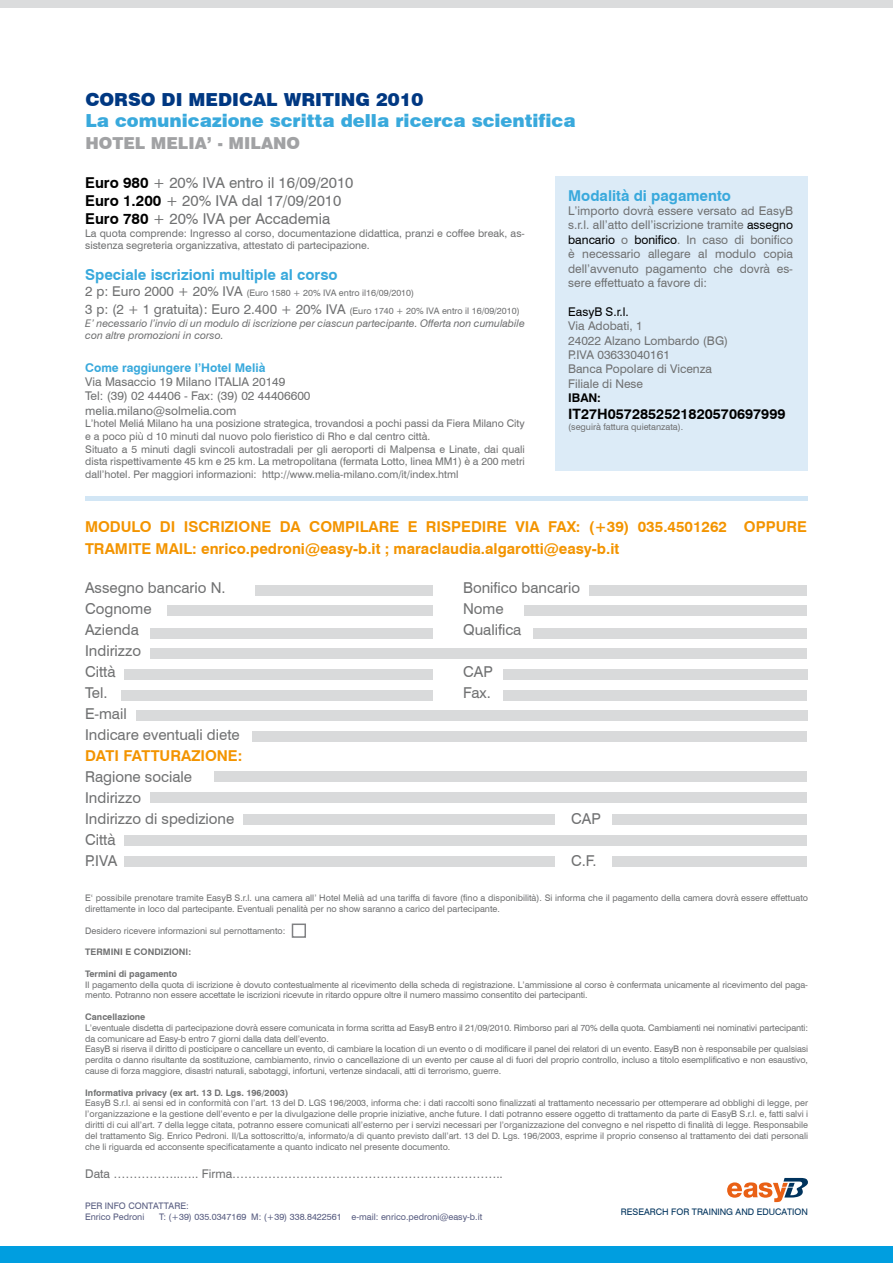
<style>
.page{position:relative;width:893px;height:1263px;background:#fff}
.page>*{position:absolute;margin:0;border:0;box-sizing:border-box;transform-origin:0 0}
.t1{font:900 18px "Swiss 721 BT";color:#39a9dc}
.t2{font:900 18px "Swiss 721 BT";color:#003882}
.t3{font:900 16.5px "Swiss 721 BT";color:#a1a2a4}
.t4{font:15px/21px "Swiss 721 BT";color:#707172}
.t5{font:700 15px/21.6px "Swiss 721 BT";color:#f39400}
.t6{font:700 15px "Swiss 721 BT";color:#39a9dc}
.t7{font:700 14.25px "Swiss 721 BT";color:#000}
.t8{font:12px/14.4px "Swiss 721 BT";color:#707172}
.t9{font:700 12px "Swiss 721 BT";color:#39a9dc}
.t10{font:12px "Swiss 721 BT";color:#000}
.t11{font:700 12px "Swiss 721 BT";color:#000}
.t12{font:10.5px/12.6px "Swiss 721 BT";color:#707172}
.t13{font:italic 10.5px/12.6px "Swiss 721 BT";color:#707172}
.t14{font:9px/10.8px "Swiss 721 BT";letter-spacing:-.01em;color:#707172}
.t15{font:9px/10.8px "Swiss 721 BT";color:#575c80}
.t16{font:700 9px "Swiss 721 BT";color:#707172}
.t17{font:9px "Swiss 721 BT";color:#00335d}
.s1{color:#000}
.s2{font-weight:700;color:#000}
.s3{font-size:13.5px}
</style>
<div class="page">
<div style="left:0;top:1246px;width:893px;height:17px;background:#009ee0"></div>
<div style="left:0;top:0;width:893px;height:8px;background:#dbdcdd"></div>
<svg style="left:727px;top:1178px;width:81px;height:24px"></svg>
<div style="left:556px;top:176px;width:252px;height:294px;background:#dcebf7"></div>
<div style="left:255px;top:585px;width:178px;height:10px;background:#d9dadb"></div>
<div style="left:292px;top:923px;width:14px;height:15px;border:2px solid #808183"></div>
<div style="left:214px;top:771px;width:593px;height:11px;background:#d9dadb"></div>
<div style="left:589px;top:585px;width:218px;height:10px;background:#d9dadb"></div>
<div style="left:167px;top:606px;width:266px;height:10px;background:#d9dadb"></div>
<div style="left:150px;top:792px;width:657px;height:11px;background:#d9dadb"></div>
<div style="left:524px;top:606px;width:283px;height:10px;background:#d9dadb"></div>
<div style="left:150px;top:628px;width:283px;height:10px;background:#d9dadb"></div>
<div style="left:244px;top:814px;width:311px;height:11px;background:#d9dadb"></div>
<div style="left:613px;top:814px;width:194px;height:11px;background:#d9dadb"></div>
<div style="left:613px;top:856px;width:194px;height:10px;background:#d9dadb"></div>
<div style="left:534px;top:628px;width:273px;height:10px;background:#d9dadb"></div>
<div style="left:150px;top:649px;width:657px;height:10px;background:#d9dadb"></div>
<div style="left:125px;top:835px;width:682px;height:10px;background:#d9dadb"></div>
<div style="left:125px;top:669px;width:308px;height:11px;background:#d9dadb"></div>
<div style="left:125px;top:856px;width:430px;height:10px;background:#d9dadb"></div>
<div style="left:136px;top:710px;width:671px;height:11px;background:#d9dadb"></div>
<div style="left:503px;top:669px;width:304px;height:11px;background:#d9dadb"></div>
<div style="left:121px;top:690px;width:312px;height:10px;background:#d9dadb"></div>
<div style="left:252px;top:731px;width:555px;height:10px;background:#d9dadb"></div>
<div style="left:503px;top:690px;width:304px;height:10px;background:#d9dadb"></div>
<hr style="left:85px;top:496px;width:723px;height:4px;background:#d2e6f5">
<h1 class="t2" style="left:85px;top:88px;width:339px">CORSO DI MEDICAL WRITING 2010</h1>
<h1 class="t1" style="left:85px;top:110px;width:492px">La comunicazione scritta della ricerca scientifica</h1>
<h2 class="t3" style="left:85px;top:133px;width:216px">HOTEL MELIA’ - MILANO</h2>
<h3 class="t6" style="left:568px;top:186px;width:164px">Modalità di pagamento</h3>
<p class="t8" style="left:568px;top:203px;width:226px;text-align:justify">L’importo dovrà essere versato ad EasyB s.r.l. all’atto dell’iscrizione tramite <span class="s1">assegno bancario</span> o <span class="s1">bonifico</span>. In caso di bonifico è necessario allegare al modulo copia dell’avvenuto pagamento che dovrà es&shy;sere effettuato a favore di:</p>
<h3 class="t10" style="left:568px;top:304px;width:62px">EasyB S.r.l.</h3>
<h3 class="t8" style="left:568px;top:319px;width:161px">Via Adobati, 1<br>24022 Alzano Lombardo (BG)<br>P.IVA 03633040161<br>Banca Popolare di Vicenza<br>Filiale di Nese</h3>
<h3 class="t11" style="left:568px;top:391px;width:34px">IBAN:</h3>
<h3 class="t7" style="left:568px;top:406px;width:219px">IT27H0572852521820570697999</h3>
<p class="t14" style="left:568px;top:421px;width:117px">(seguirà fattura quietanzata).</p>
<h3 class="t4" style="left:85px;top:173px;width:270px;line-height:18px"><span class="s2">Euro 980</span> + 20% IVA entro il 16/09/2010<br><span class="s2">Euro 1.200</span> + 20% IVA dal 17/09/2010<br><span class="s2">Euro 780</span> + 20% IVA per Accademia</h3>
<p class="t12" style="left:85px;top:226px;width:441px">La quota comprende: Ingresso al corso, documentazione didattica, pranzi e coffee break, as&shy;sistenza segreteria organizzativa, attestato di partecipazione.</p>
<h3 class="t6" style="left:85px;top:265px;width:254px">Speciale iscrizioni multiple al corso</h3>
<p class="t14" style="left:85px;top:284px;width:436px;line-height:18px"><span class="s3">2 p: Euro 2000 + 20% IVA</span> (Euro 1580 + 20% IVA entro il16/09/2010)<br><span class="s3">3 p: (2 + 1 gratuita): Euro 2.400 + 20% IVA</span> (Euro 1740 + 20% IVA entro il 16/09/2010)</p>
<p class="t13" style="left:85px;top:316px;width:441px">E’ necessario l’invio di un modulo di iscrizione per ciascun partecipante. Offerta non cumulabile con altre promozioni in corso.</p>
<h3 class="t9" style="left:85px;top:360px;width:182px">Come raggiungere l’Hotel Melià</h3>
<h3 class="t8" style="left:85px;top:374px;width:227px">Via Masaccio 19 Milano ITALIA 20149<br>Tel: (39) 02 44406 - Fax: (39) 02 44406600 melia.milano@solmelia.com</h3>
<p class="t12" style="left:85px;top:417px;width:441px">L’hotel Meliá Milano ha una posizione strategica, trovandosi a pochi passi da Fiera Milano City e a poco più d 10 minuti dal nuovo polo fieristico di Rho e dal centro città.<br>Situato a 5 minuti dagli svincoli autostradali per gli aeroporti di Malpensa e Linate, dai quali dista rispettivamente 45 km e 25 km. La metropolitana (fermata Lotto, linea MM1) è a 200 metri dall’hotel. Per maggiori informazioni: http://www.melia-milano.com/it/index.html</p>
<h3 class="t5" style="left:85px;top:516px;width:723px">MODULO DI ISCRIZIONE DA COMPILARE E RISPEDIRE VIA FAX: (+39) 035.4501262 OPPURE<br>TRAMITE MAIL: enrico.pedroni@easy-b.it ; maraclaudia.algarotti@easy-b.it</h3>
<h3 class="t4" style="left:85px;top:577px;width:142px">Assegno bancario N.</h3>
<h3 class="t4" style="left:463px;top:577px;width:119px">Bonifico bancario</h3>
<h3 class="t4" style="left:85px;top:598px;width:68px">Cognome</h3>
<h3 class="t4" style="left:463px;top:598px;width:42px">Nome</h3>
<h3 class="t4" style="left:85px;top:619px;width:55px">Azienda</h3>
<h3 class="t4" style="left:463px;top:619px;width:60px">Qualifica</h3>
<h3 class="t4" style="left:85px;top:640px;width:58px">Indirizzo<br>Città</h3>
<h3 class="t4" style="left:463px;top:661px;width:31px">CAP</h3>
<h3 class="t4" style="left:85px;top:682px;width:24px">Tel.</h3>
<h3 class="t4" style="left:463px;top:682px;width:29px">Fax.</h3>
<h3 class="t4" style="left:85px;top:703px;width:156px">E-mail<br>Indicare eventuali diete</h3>
<h3 class="t5" style="left:85px;top:744px;width:159px">DATI FATTURAZIONE:</h3>
<h3 class="t4" style="left:85px;top:766px;width:151px">Ragione sociale<br>Indirizzo<br>Indirizzo di spedizione</h3>
<h3 class="t4" style="left:85px;top:829px;width:34px">Città<br>P.IVA</h3>
<h3 class="t4" style="left:571px;top:808px;width:31px">CAP</h3>
<h3 class="t4" style="left:571px;top:850px;width:27px">C.F.</h3>
<p class="t14" style="left:85px;top:892px;width:724px">E‘ possibile prenotare tramite EasyB S.r.l. una camera all’ Hotel Melià ad una tariffa di favore (fino a disponibilità). Si informa che il pagamento della camera dovrà essere effettuato direttamente in loco dal partecipante. Eventuali penalità per no show saranno a carico del partecipante.</p>
<p class="t14" style="left:85px;top:925px;width:202px">Desidero ricevere informazioni sul pernottamento:</p>
<p class="t16" style="left:85px;top:946px;width:107px">TERMINI E CONDIZIONI:</p>
<p class="t16" style="left:85px;top:968px;width:93px">Termini di pagamento</p>
<p class="t14" style="left:85px;top:979px;width:724px">Il pagamento della quota di iscrizione è dovuto contestualmente al ricevimento della scheda di registrazione. L’ammissione al corso è confermata unicamente al ricevimento del paga&shy;mento. Potranno non essere accettate le iscrizioni ricevute in ritardo oppure oltre il numero massimo consentito dei partecipanti.</p>
<p class="t16" style="left:85px;top:1011px;width:62px">Cancellazione</p>
<p class="t14" style="left:85px;top:1022px;width:724px">L’eventuale disdetta di partecipazione dovrà essere comunicata in forma scritta ad EasyB entro il 21/09/2010. Rimborso pari al 70% della quota. Cambiamenti nei nominativi partecipanti: da comunicare ad Easy-b entro 7 giorni dalla data dell’evento.<br>EasyB si riserva il diritto di posticipare o cancellare un evento, di cambiare la location di un evento o di modificare il panel dei relatori di un evento. EasyB non è responsabile per qualsiasi perdita o danno risultante da sostituzione, cambiamento, rinvio o cancellazione di un evento per cause al di fuori del proprio controllo, incluso a titolo esemplificativo e non esaustivo, cause di forza maggiore, disastri naturali, sabotaggi, infortuni, vertenze sindacali, atti di terrorismo, guerre.</p>
<p class="t16" style="left:85px;top:1087px;width:205px">Informativa privacy (ex art. 13 D. Lgs. 196/2003)</p>
<p class="t14" style="left:85px;top:1098px;width:724px;text-align:justify">EasyB S.r.l. ai sensi ed in conformità con l’art. 13 del D. LGS 196/2003, informa che: i dati raccolti sono finalizzati al trattamento necessario per ottemperare ad obblighi di legge, per l’organizzazione e la gestione dell’evento e per la divulgazione delle proprie iniziative, anche future. I dati potranno essere oggetto di trattamento da parte di EasyB S.r.l. e, fatti salvi i diritti di cui all’art. 7 della legge citata, potranno essere comunicati all’esterno per i servizi necessari per l’organizzazione del convegno e nel rispetto di finalità di legge. Responsabile del trattamento Sig. Enrico Pedroni. Il/La sottoscritto/a, informato/a di quanto previsto dall’art. 13 del D. Lgs. 196/2003, esprime il proprio consenso al trattamento dei dati personali che li riguarda ed acconsente specificatamente a quanto indicato nel presente documento.</p>
<h3 class="t8" style="left:85px;top:1167px;width:419px">Data ……………..….. Firma…………………………………………………………..</h3>
<p class="t15" style="left:85px;top:1200px;width:105px">PER INFO CONTATTARE:<br>Enrico Pedroni</p>
<p class="t15" style="left:159px;top:1211px;width:325px">T: (+39) 035.0347169 M: (+39) 338.8422561 e-mail: enrico.pedroni@easy-b.it</p>
<p class="t17" style="left:621px;top:1206px;width:189px">RESEARCH FOR TRAINING AND EDUCATION</p>
</div>
